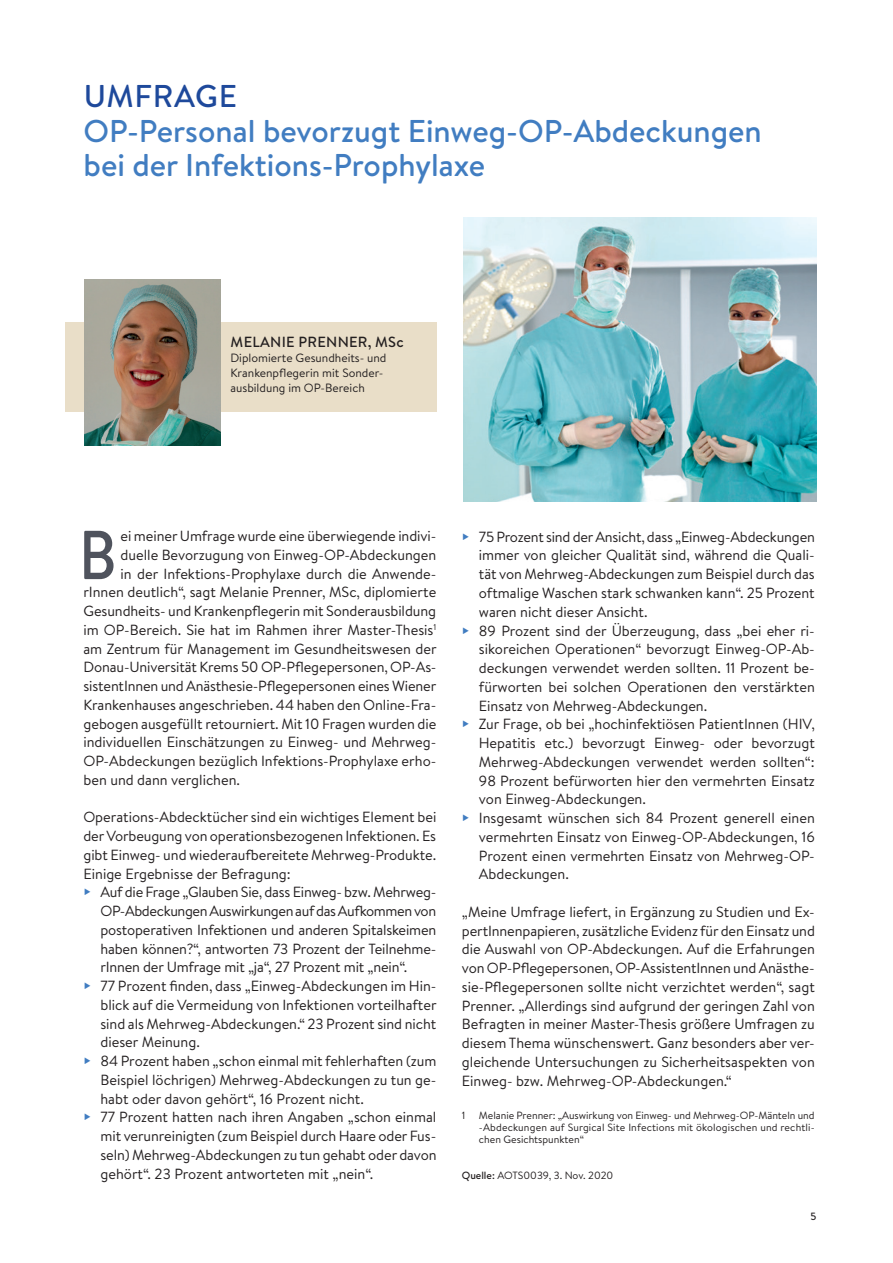
<style>
.page{position:relative;width:893px;height:1263px;background:#fff}
.page>*{position:absolute;margin:0;border:0;box-sizing:border-box;transform-origin:0 0}
.Titel{font:500 69px "Brandon Text";color:#4f535d;scale:.9 1}
.t1{font:500 31.5px "Brandon Text";color:#417dc1}
.t2{font:500 31.5px "Brandon Text";letter-spacing:.02em;color:#1e499b}
.Brot{font:14.7px/18.8px "Brandon Text";color:#231f20;text-align:justify}
.Brot-2{font:500 14.7px "Brandon Text";letter-spacing:.02em;color:#231f20}
.Brot-3{font:12px "Brandon Text";color:#231f20}
.Quelle_text{font:10.5px/12px "Brandon Text";color:#231f20;text-align:justify}
.t3{font:500 10.5px "Brandon Text";color:#231f20}
.s1{font-weight:500}
</style>
<div class="page">
<div style="left:65px;top:323px;width:371px;height:89px;background:#e9dec8"></div>
<img style="left:85px;top:279px;width:136px;height:166px">
<img style="left:463px;top:218px;width:353px;height:284px">
<p class="t2" style="left:84px;top:74px;width:155px">UMFRAGE</p>
<p class="t1" style="left:84px;top:109px;width:680px">OP-Personal bevorzugt Einweg-OP-Abdeckungen</p>
<p class="t1" style="left:84px;top:143px;width:403px">bei der Infektions-Prophylaxe</p>
<p class="Brot-2" style="left:231px;top:332px;width:174px">MELANIE PRENNER, MSc</p>
<p class="Brot-3" style="left:230px;top:349px;width:158px">Diplomierte Gesundheits- und</p>
<p class="Brot-3" style="left:230px;top:364px;width:154px">Krankenpflegerin mit Sonder-</p>
<p class="Brot-3" style="left:230px;top:379px;width:136px">ausbildung im OP-Bereich</p>
<p class="Brot" style="left:121px;top:526px;width:317px">ei meiner Umfrage wurde eine überwiegende indivi&shy;duelle Bevorzugung von Einweg-OP-Abdeckungen in der Infektions-Prophylaxe durch die Anwende-</p>
<p class="Brot" style="left:83px;top:582px;width:355px">rInnen deutlich“, sagt Melanie Prenner, MSc, diplomierte Gesundheits- und Krankenpflegerin mit Sonderausbildung im OP-Bereich. Sie hat im Rahmen ihrer Master-Thesis<sup>1 </sup>am Zentrum für Management im Gesundheitswesen der Donau-Universität Krems 50 OP-Pflegepersonen, OP-As&shy;sistentInnen und Anästhesie-Pflegepersonen eines Wiener Krankenhauses angeschrieben. 44 haben den Online-Fra&shy;gebogen ausgefüllt retourniert. Mit 10 Fragen wurden die individuellen Einschätzungen zu Einweg- und Mehrweg-OP-Abdeckungen bezüglich Infektions-Prophylaxe erho&shy;ben und dann verglichen.</p>
<p class="Brot" style="left:83px;top:807px;width:354px">Operations-Abdecktücher sind ein wichtiges Element bei der Vorbeugung von operationsbezogenen Infektionen. Es gibt Einweg- und wiederaufbereitete Mehrweg-Produkte.</p>
<p class="Brot" style="left:83px;top:863px;width:209px">Einige Ergebnisse der Befragung:</p>
<p class="Brot" style="left:100px;top:882px;width:337px">Auf die Frage „Glauben Sie, dass Einweg- bzw. Mehrweg-OP-Abdeckungen Auswirkungen auf das Aufkommen von postoperativen Infektionen und anderen Spitalskeimen haben können?“, antworten 73 Prozent der Teilnehme&shy;rInnen der Umfrage mit „ja“, 27 Prozent mit „nein“.</p>
<p class="Brot" style="left:100px;top:976px;width:338px">77 Prozent finden, dass „Einweg-Abdeckungen im Hin&shy;blick auf die Vermeidung von Infektionen vorteilhafter sind als Mehrweg-Abdeckungen.“ 23 Prozent sind nicht dieser Meinung.</p>
<p class="Brot" style="left:100px;top:1051px;width:338px">84 Prozent haben „schon einmal mit fehlerhaften (zum Beispiel löchrigen) Mehrweg-Abdeckungen zu tun ge&shy;habt oder davon gehört“, 16 Prozent nicht.</p>
<p class="Brot" style="left:100px;top:1107px;width:338px">77 Prozent hatten nach ihren Angaben „schon einmal mit verunreinigten (zum Beispiel durch Haare oder Fus&shy;seln) Mehrweg-Abdeckungen zu tun gehabt oder davon gehört“. 23 Prozent antworteten mit „nein“.</p>
<p class="Titel" style="left:79px;top:508px;width:44px">B</p>
<p class="Brot" style="left:479px;top:527px;width:338px">75 Prozent sind der Ansicht, dass „Einweg-Abdeckungen immer von gleicher Qualität sind, während die Quali&shy;tät von Mehrweg-Abdeckungen zum Beispiel durch das oftmalige Waschen stark schwanken kann“. 25 Prozent waren nicht dieser Ansicht.</p>
<p class="Brot" style="left:479px;top:620px;width:337px">89 Prozent sind der Überzeugung, dass „bei eher ri&shy;sikoreichen Operationen“ bevorzugt Einweg-OP-Ab&shy;deckungen verwendet werden sollten. 11 Prozent be&shy;fürworten bei solchen Operationen den verstärkten Einsatz von Mehrweg-Abdeckungen.</p>
<p class="Brot" style="left:479px;top:714px;width:337px">Zur Frage, ob bei „hochinfektiösen PatientInnen (HIV, Hepatitis etc.) bevorzugt Einweg- oder bevorzugt Mehrweg-Abdeckungen verwendet werden sollten“:<br>98 Prozent befürworten hier den vermehrten Einsatz von Einweg-Abdeckungen.</p>
<p class="Brot" style="left:479px;top:808px;width:337px">Insgesamt wünschen sich 84 Prozent generell einen vermehrten Einsatz von Einweg-OP-Abdeckungen, 16<br>Prozent einen vermehrten Einsatz von Mehrweg-OP-Abdeckungen.</p>
<p class="Brot" style="left:462px;top:902px;width:355px">„Meine Umfrage liefert, in Ergänzung zu Studien und Ex&shy;pertInnenpapieren, zusätzliche Evidenz für den Einsatz und die Auswahl von OP-Abdeckungen. Auf die Erfahrungen von OP-Pflegepersonen, OP-AssistentInnen und Anästhe&shy;sie-Pflegepersonen sollte nicht verzichtet werden“, sagt Prenner. „Allerdings sind aufgrund der geringen Zahl von Befragten in meiner Master-Thesis größere Umfragen zu diesem Thema wünschenswert. Ganz besonders aber ver&shy;gleichende Untersuchungen zu Sicherheitsaspekten von Einweg- bzw. Mehrweg-OP-Abdeckungen.“</p>
<p class="Quelle_text" style="left:462px;top:1108px;width:5px">1</p>
<p class="Quelle_text" style="left:479px;top:1108px;width:337px">Melanie Prenner: „Auswirkung von Einweg- und Mehrweg-OP-Mänteln und -Abdeckungen auf Surgical Site Infections mit ökologischen und rechtli&shy;chen Gesichtspunkten“</p>
<p class="Quelle_text" style="left:462px;top:1168px;width:153px"><span class="s1">Quelle:</span> AOTS0039, 3. Nov. 2020</p>
<p class="t3" style="left:810px;top:1209px;width:7px">5</p>
</div>
